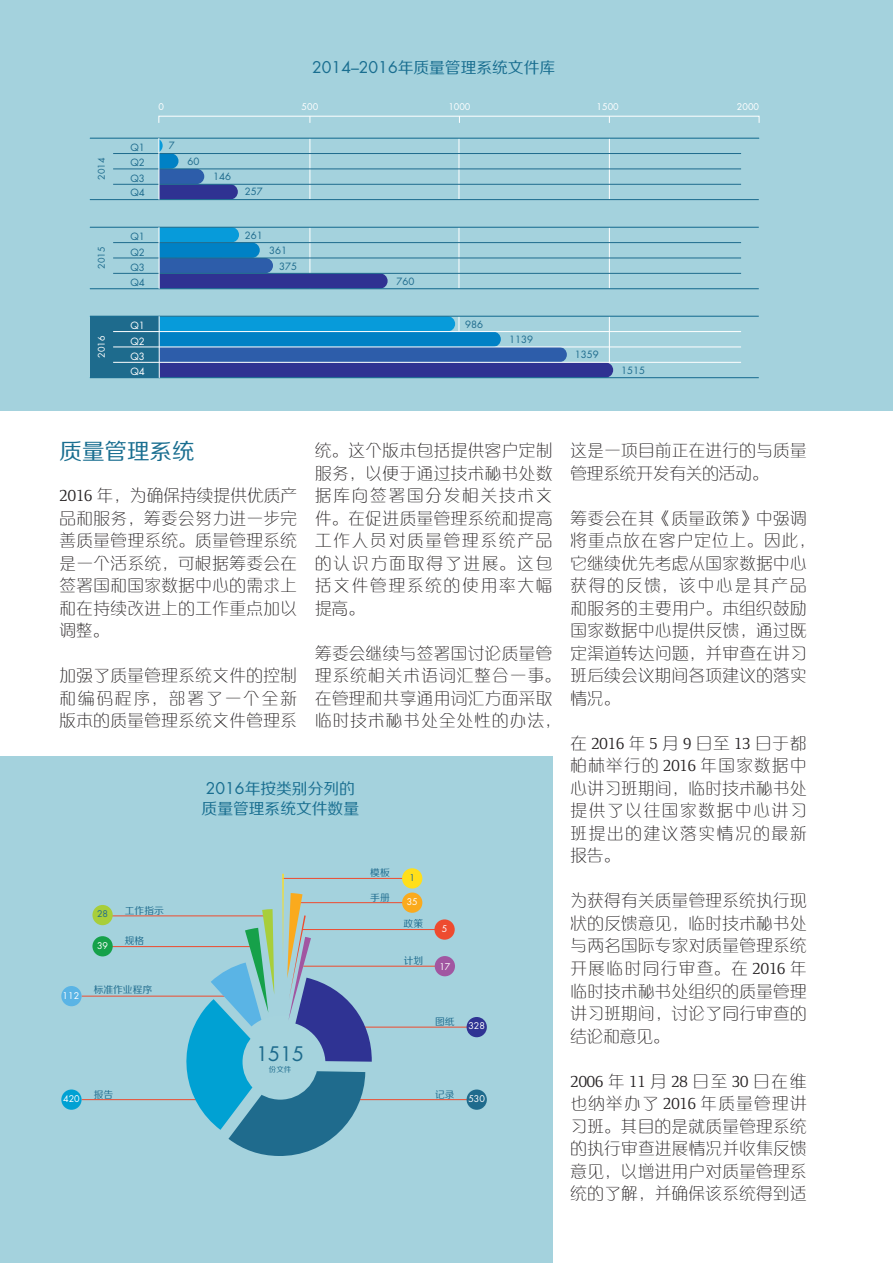
<style>
.page{position:relative;width:893px;height:1263px;background:#fff}
.page>*{position:absolute;margin:0;border:0;box-sizing:border-box;transform-origin:0 0}
.H2_Cullomn{font:22.5px "FZZHK GBK1 0";color:#196e90}
.t1{font:19.5px "Futura Std";color:#1e6b8d}
.Text_Columns{font:16.5px/22.5px "FZXQK GBK1 0";letter-spacing:.03em;color:#231f20;text-align:justify}
.H_-_Charts{font:15.75px/19.5px "FZZHK GBK1 0";color:#196e90}
.t2{font:9.75px/15.3px "Futura Std";color:#1e6b8d;text-align:justify}
.t3{font:9.75px "FZZHK GBK1 0";color:#1f6b8d}
.t4{font:9.75px/15.3px "Futura Std";color:#fff;text-align:justify}
.t5{font:9px "Futura Std";color:#fff}
.t6{font:9px "Futura Std";color:#1e6b8d}
.t7{font:9px "Futura Std";color:#1f6b8d}
.t8{font:7.5px "FZZHK GBK1 0";color:#1e6b8d}
.s1{font-family:"Futura Std"}
.s2{font-family:"Foundry Form Serif"}
</style>
<div class="page">
<div style="left:0;top:757px;width:552px;height:506px;background:#a4d2dd"></div>
<div style="left:0;top:0;width:893px;height:410px;background:#a4d2dd"></div>
<div style="left:90px;top:316px;width:69px;height:62px;background:#1e6b8d"></div>
<hr style="left:609px;top:227px;width:1px;height:62px;background:#fff">
<hr style="left:609px;top:138px;width:1px;height:62px;background:#fff">
<hr style="left:459px;top:227px;width:1px;height:62px;background:#fff">
<hr style="left:459px;top:138px;width:1px;height:62px;background:#fff">
<hr style="left:310px;top:138px;width:1px;height:62px;background:#fff">
<svg style="left:160px;top:317px;width:453px;height:60px"></svg>
<svg style="left:160px;top:228px;width:228px;height:60px"></svg>
<svg style="left:159px;top:139px;width:79px;height:60px"></svg>
<div style="left:158px;top:116px;width:601px;height:7px;border:1px solid #fff"></div>
<hr style="left:90px;top:377px;width:669px;height:1px;background:#1e6b8d">
<hr style="left:90px;top:288px;width:669px;height:1px;background:#1e6b8d">
<hr style="left:90px;top:316px;width:669px;height:1px;background:#1e6b8d">
<hr style="left:113px;top:273px;width:628px;height:1px;background:#1e6b8d">
<hr style="left:113px;top:258px;width:628px;height:1px;background:#1e6b8d">
<hr style="left:113px;top:242px;width:628px;height:1px;background:#1e6b8d">
<hr style="left:90px;top:227px;width:669px;height:1px;background:#1e6b8d">
<hr style="left:90px;top:199px;width:669px;height:1px;background:#1e6b8d">
<hr style="left:113px;top:184px;width:628px;height:1px;background:#1e6b8d">
<hr style="left:113px;top:169px;width:628px;height:1px;background:#1e6b8d">
<hr style="left:113px;top:153px;width:628px;height:1px;background:#1e6b8d">
<hr style="left:90px;top:138px;width:669px;height:1px;background:#1e6b8d">
<hr style="left:113px;top:362px;width:628px;height:1px;background:#fff">
<hr style="left:113px;top:347px;width:628px;height:1px;background:#fff">
<hr style="left:113px;top:331px;width:628px;height:1px;background:#fff">
<hr style="left:159px;top:316px;width:1px;height:62px;background:#fff">
<hr style="left:159px;top:227px;width:1px;height:62px;background:#fff">
<hr style="left:158px;top:138px;width:1px;height:62px;background:#fff">
<hr style="left:354px;top:1099px;width:121px;height:1px;background:#ee4b2f">
<hr style="left:82px;top:1099px;width:118px;height:1px;background:#ee4b2f">
<hr style="left:354px;top:1027px;width:121px;height:1px;background:#ee4b2f">
<hr style="left:303px;top:966px;width:142px;height:1px;background:#ee4b2f">
<hr style="left:302px;top:929px;width:143px;height:1px;background:#ee4b2f">
<hr style="left:300px;top:902px;width:112px;height:1px;background:#ee4b2f">
<hr style="left:283px;top:878px;width:126px;height:1px;background:#ee4b2f">
<hr style="left:82px;top:996px;width:147px;height:1px;background:#ee4b2f">
<hr style="left:111px;top:946px;width:142px;height:1px;background:#ee4b2f">
<hr style="left:111px;top:915px;width:157px;height:1px;background:#ee4b2f">
<svg style="left:175px;top:874px;width:197px;height:282px"></svg>
<div style="left:243px;top:1024px;width:75px;height:76px;background:#a5d3dd;border-radius:50%"></div>
<div style="left:467px;top:1017px;width:20px;height:20px;background:#2f3393;border-radius:50%"></div>
<div style="left:402px;top:868px;width:20px;height:20px;background:#ffdf1b;border-radius:50%"></div>
<div style="left:402px;top:892px;width:20px;height:21px;background:#faaa1d;border-radius:50%"></div>
<div style="left:434px;top:919px;width:21px;height:21px;background:#ee4b2f;border-radius:50%"></div>
<div style="left:435px;top:956px;width:20px;height:20px;background:#a156a1;border-radius:50%"></div>
<div style="left:467px;top:1089px;width:20px;height:21px;background:#1f6b8d;border-radius:50%"></div>
<div style="left:61px;top:1089px;width:21px;height:21px;background:#00a1d3;border-radius:50%"></div>
<div style="left:92px;top:936px;width:21px;height:20px;background:#16a14a;border-radius:50%"></div>
<div style="left:61px;top:986px;width:21px;height:20px;background:#5ab4e5;border-radius:50%"></div>
<div style="left:92px;top:905px;width:21px;height:20px;background:#a8ce3a;border-radius:50%"></div>
<p class="H_-_Charts" style="left:312px;top:58px;width:244px"><span class="s1">2014–2016</span>年质量管理系统文件库</p>
<p class="t5" style="left:158px;top:101px;width:7px">0</p>
<p class="t5" style="left:302px;top:101px;width:18px">500</p>
<p class="t5" style="left:448px;top:101px;width:24px">1000</p>
<p class="t5" style="left:597px;top:101px;width:24px">1500</p>
<p class="t5" style="left:737px;top:101px;width:24px">2000</p>
<p class="t6" style="left:96px;top:180px;width:24px;rotate:-90deg">2014</p>
<p class="t2" style="left:130px;top:140px;width:16px">Q1<br>Q2<br>Q3<br>Q4</p>
<p class="t2" style="left:169px;top:138px;width:8px">7</p>
<p class="t2" style="left:187px;top:154px;width:14px">60</p>
<p class="t2" style="left:213px;top:169px;width:20px">146</p>
<p class="t2" style="left:245px;top:184px;width:20px">257</p>
<p class="t6" style="left:96px;top:269px;width:24px;rotate:-90deg">2015</p>
<p class="t2" style="left:130px;top:229px;width:16px">Q1<br>Q2<br>Q3<br>Q4</p>
<p class="t2" style="left:245px;top:228px;width:20px">261</p>
<p class="t2" style="left:279px;top:243px;width:20px;text-indent:-10px">361<br>375</p>
<p class="t2" style="left:396px;top:273px;width:20px">760</p>
<p class="t5" style="left:96px;top:358px;width:24px;rotate:-90deg">2016</p>
<p class="t4" style="left:130px;top:318px;width:16px">Q1<br>Q2<br>Q3<br>Q4</p>
<p class="t2" style="left:465px;top:317px;width:20px">986</p>
<p class="t2" style="left:509px;top:332px;width:26px">1139</p>
<p class="t2" style="left:575px;top:347px;width:26px">1359</p>
<p class="t2" style="left:621px;top:362px;width:26px">1515</p>
<p class="H2_Cullomn" style="left:60px;top:439px;width:136px">质量管理系统</p>
<p class="Text_Columns" style="left:60px;top:484px;width:239px"><span class="s2">2016</span> 年，为确保持续提供优质产品和服务，筹委会努力进一步完善质量管理系统。质量管理系统是一个活系统，可根据筹委会在签署国和国家数据中心的需求上和在持续改进上的工作重点加以调整。</p>
<p class="Text_Columns" style="left:60px;top:664px;width:239px">加强了质量管理系统文件的控制和编码程序，部署了一个全新版本的质量管理系统文件管理系</p>
<p class="Text_Columns" style="left:315px;top:439px;width:239px">统。这个版本包括提供客户定制服务，以便于通过技术秘书处数据库向签署国分发相关技术文件。在促进质量管理系统和提高工作人员对质量管理系统产品的认识方面取得了进展。这包括文件管理系统的使用率大幅提高。</p>
<p class="Text_Columns" style="left:315px;top:642px;width:247px;text-align:left">筹委会继续与签署国讨论质量管理系统相关术语词汇整合一事。在管理和共享通用词汇方面采取临时技术秘书处全处性的办法，</p>
<p class="t5" style="left:63px;top:990px;width:18px">112</p>
<p class="t7" style="left:97px;top:908px;width:13px">28</p>
<p class="t3" style="left:125px;top:905px;width:40px">工作指示</p>
<p class="t3" style="left:125px;top:936px;width:21px">规格</p>
<p class="t3" style="left:94px;top:984px;width:60px">标准作业程序</p>
<p class="t5" style="left:97px;top:940px;width:13px">39</p>
<p class="H_-_Charts" style="left:202px;top:780px;width:159px"><span class="s1">2016</span>年按类别分列的质量管理系统文件数量</p>
<p class="t1" style="left:256px;top:1042px;width:50px">1515</p>
<p class="t8" style="left:269px;top:1065px;width:24px">份文件</p>
<p class="t3" style="left:370px;top:868px;width:21px">模板</p>
<p class="t3" style="left:370px;top:892px;width:21px">手册</p>
<p class="t7" style="left:409px;top:871px;width:7px">1</p>
<p class="t5" style="left:407px;top:896px;width:13px">35</p>
<p class="t3" style="left:404px;top:919px;width:21px">政策</p>
<p class="t3" style="left:404px;top:955px;width:21px">计划</p>
<p class="t5" style="left:442px;top:923px;width:7px">5</p>
<p class="t5" style="left:439px;top:961px;width:13px">17</p>
<p class="t3" style="left:435px;top:1016px;width:21px">图纸</p>
<p class="t5" style="left:468px;top:1020px;width:18px">328</p>
<p class="t3" style="left:94px;top:1089px;width:21px">报告</p>
<p class="t3" style="left:435px;top:1089px;width:21px">记录</p>
<p class="t5" style="left:63px;top:1093px;width:18px">420</p>
<p class="t5" style="left:468px;top:1093px;width:18px">530</p>
<p class="Text_Columns" style="left:570px;top:439px;width:238px">这是一项目前正在进行的与质量管理系统开发有关的活动。</p>
<p class="Text_Columns" style="left:570px;top:507px;width:246px;text-align:left">筹委会在其《质量政策》中强调将重点放在客户定位上。因此，它继续优先考虑从国家数据中心获得的反馈，该中心是其产品和服务的主要用户。本组织鼓励国家数据中心提供反馈，通过既定渠道转达问题，并审查在讲习班后续会议期间各项建议的落实情况。</p>
<p class="Text_Columns" style="left:570px;top:732px;width:238px">在<span class="s2">2016</span>年<span class="s2">5</span>月<span class="s2">9</span>日至<span class="s2">13</span>日于都柏林举行的 <span class="s2">2016</span> 年国家数据中心讲习班期间，临时技术秘书处提供了以往国家数据中心讲习班提出的建议落实情况的最新报告。</p>
<p class="Text_Columns" style="left:570px;top:889px;width:238px">为获得有关质量管理系统执行现状的反馈意见，临时技术秘书处与两名国际专家对质量管理系统开展临时同行审查。在 <span class="s2">2016</span> 年临时技术秘书处组织的质量管理讲习班期间，讨论了同行审查的结论和意见。</p>
<p class="Text_Columns" style="left:570px;top:1069px;width:238px"><span class="s2">2006</span> 年 <span class="s2">11</span> 月 <span class="s2">28</span> 日至 <span class="s2">30</span> 日在维也纳举办了 <span class="s2">2016</span> 年质量管理讲习班。其目的是就质量管理系统的执行审查进展情况并收集反馈意见，以增进用户对质量管理系统的了解，并确保该系统得到适</p>
</div>
